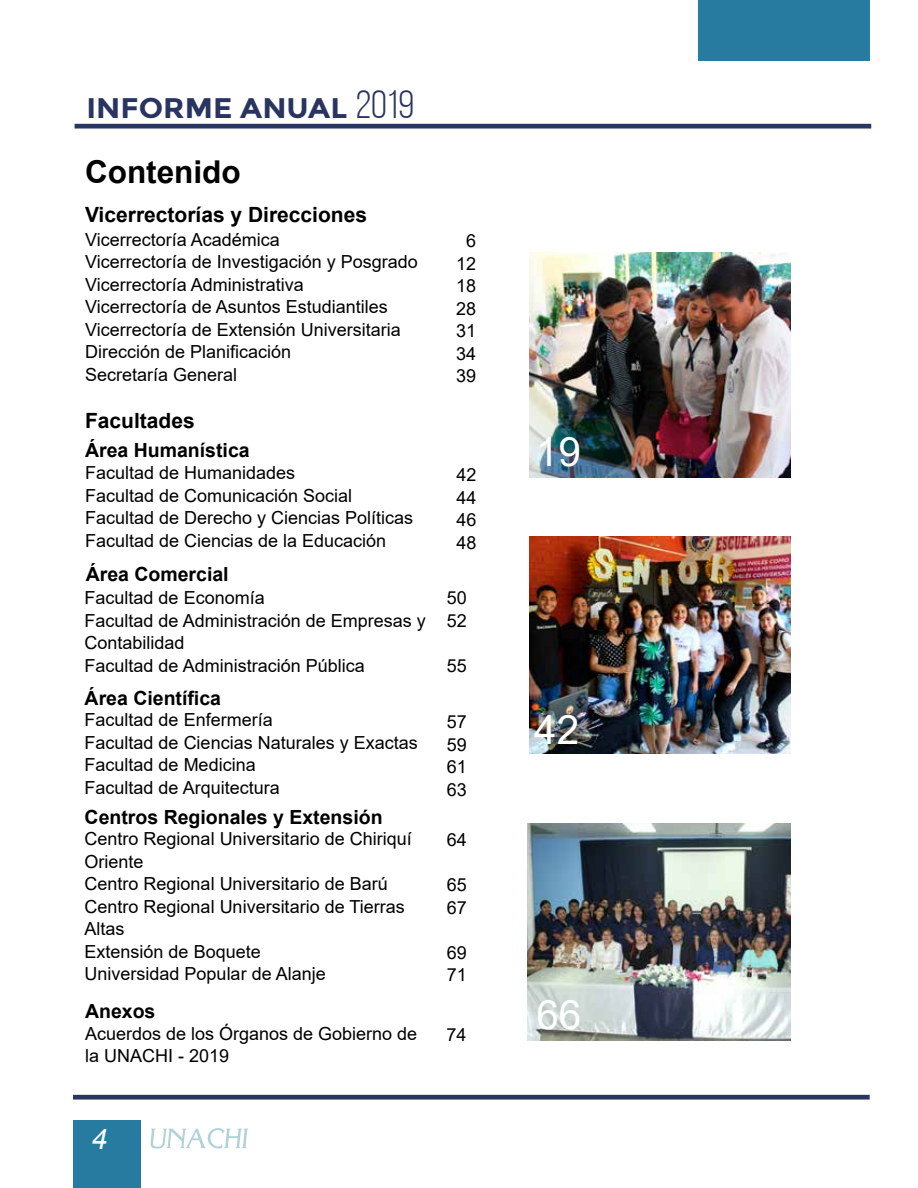
<style>
.page{position:relative;width:918px;height:1188px;background:#fff}
.page>*{position:absolute;margin:0;border:0;box-sizing:border-box;transform-origin:0 0}
.t1{font:40.5px "Arial";color:#fff}
.t2{font:700 31.5px "Arial";color:#000}
.t3{font:italic 28.5px "Arial";color:#fff}
.t4{font:700 28.35px "Montserrat";color:#293461;scale:1.04 1}
.t5{font:700 21px "Arial";color:#000}
.t6{font:700 19.5px "Arial";color:#000}
.t7{font:18px/22.5px "Arial";color:#000}
.s1{font-family:"Bebas Neue";font-weight:400;font-size:39.45px}
</style>
<div class="page">
<div style="left:73px;top:1120px;width:67px;height:68px;background:#277ba0"></div>
<div style="left:698px;top:0;width:172px;height:61px;background:#277ba0"></div>
<hr style="left:75px;top:124px;width:796px;height:4px;background:#293562">
<hr style="left:73px;top:1095px;width:797px;height:4px;background:#293562">
<svg style="left:151px;top:1128px;width:97px;height:21px"></svg>
<img style="left:530px;top:536px;width:260px;height:217px">
<img style="left:530px;top:253px;width:260px;height:224px">
<img style="left:528px;top:823px;width:262px;height:218px">
<h3 class="t4" style="left:87px;top:91px;width:317px">INFORME ANUAL <span class="s1">2019</span></h3>
<h2 class="t2" style="left:85px;top:150px;width:157px">Contenido</h2>
<p class="t5" style="left:85px;top:200px;width:284px">Vicerrectorías y Direcciones</p>
<p class="t7" style="left:85px;top:228px;width:334px">Vicerrectoría Académica<br>Vicerrectoría de Investigación y Posgrado Vicerrectoría Administrativa<br>Vicerrectoría de Asuntos Estudiantiles Vicerrectoría de Extensión Universitaria Dirección de Planificación<br>Secretaría General</p>
<p class="t5" style="left:85px;top:405px;width:111px">Facultades</p>
<p class="t7" style="left:85px;top:462px;width:330px">Facultad de Humanidades<br>Facultad de Comunicación Social Facultad de Derecho y Ciencias Políticas Facultad de Ciencias de la Educación</p>
<p class="t6" style="left:85px;top:437px;width:166px">Área Humanística</p>
<p class="t6" style="left:86px;top:560px;width:145px">Área Comercial</p>
<p class="t7" style="left:85px;top:586px;width:343px">Facultad de Economía<br>Facultad de Administración de Empresas y<br>Contabilidad<br>Facultad de Administración Pública</p>
<p class="t6" style="left:85px;top:684px;width:138px">Área Científica</p>
<p class="t7" style="left:85px;top:709px;width:335px">Facultad de Enfermería<br>Facultad de Ciencias Naturales y Exactas<br>Facultad de Medicina<br>Facultad de Arquitectura</p>
<p class="t6" style="left:85px;top:803px;width:299px">Centros Regionales y Extensión</p>
<p class="t7" style="left:85px;top:827px;width:329px">Centro Regional Universitario de Chiriquí<br>Oriente<br>Centro Regional Universitario de Barú<br>Centro Regional Universitario de Tierras<br>Altas<br>Extensión de Boquete<br>Universidad Popular de Alanje</p>
<p class="t6" style="left:85px;top:998px;width:72px">Anexos</p>
<p class="t7" style="left:85px;top:1022px;width:334px">Acuerdos de los Órganos de Gobierno de la UNACHI - 2019</p>
<p class="t7" style="left:456px;top:230px;width:22px;text-align:center">6<br>12<br>18<br>28<br>31<br>34<br>39</p>
<p class="t7" style="left:456px;top:463px;width:22px;text-align:justify">42<br>44<br>46<br>48</p>
<p class="t7" style="left:447px;top:586px;width:22px">50<br>52</p>
<p class="t7" style="left:447px;top:654px;width:22px">55</p>
<p class="t7" style="left:447px;top:710px;width:22px;text-align:justify">57<br>59<br>61<br>63</p>
<p class="t7" style="left:447px;top:829px;width:22px">64</p>
<p class="t7" style="left:447px;top:874px;width:22px">65<br>67</p>
<p class="t7" style="left:447px;top:941px;width:22px">69<br>71</p>
<p class="t7" style="left:447px;top:1023px;width:22px">74</p>
<h3 class="t3" style="left:91px;top:1121px;width:17px">4</h3>
<h1 class="t1" style="left:536px;top:424px;width:47px">19</h1>
<h1 class="t1" style="left:534px;top:702px;width:47px">42</h1>
<h1 class="t1" style="left:536px;top:987px;width:47px">66</h1>
</div>
